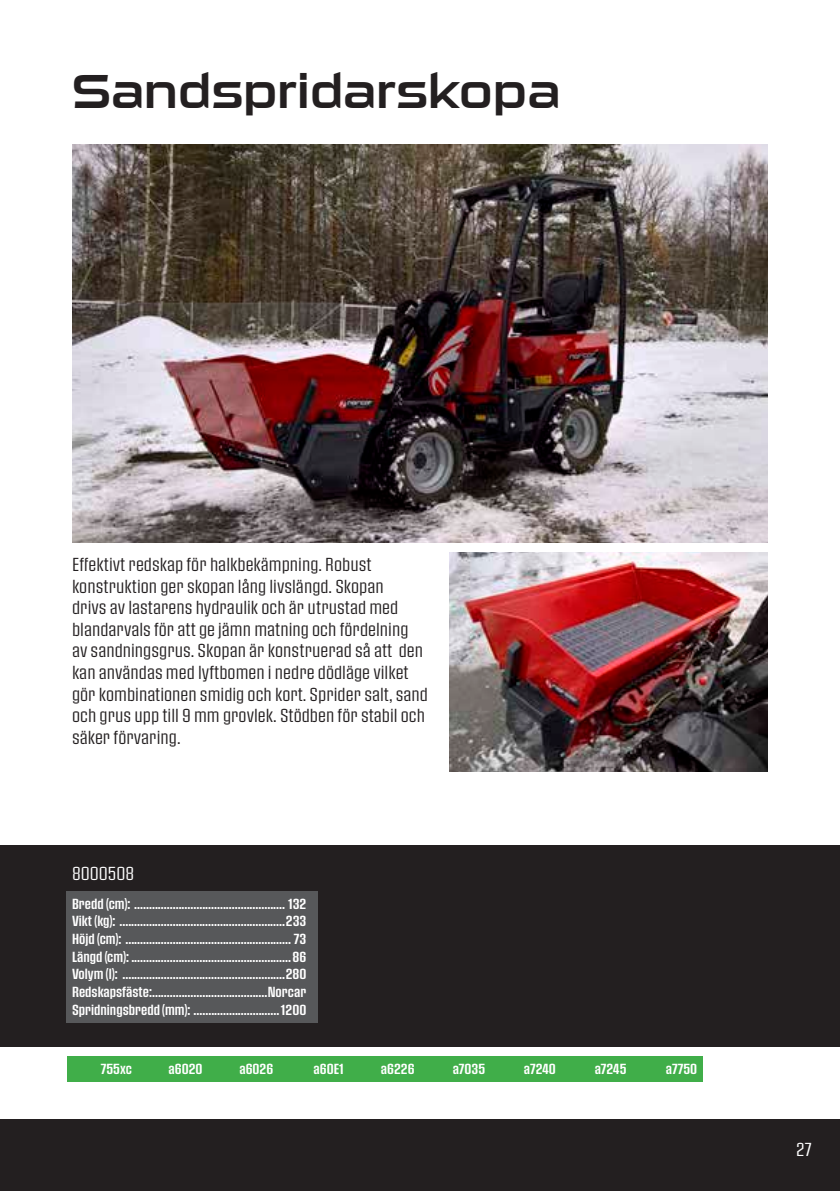
<style>
.page{position:relative;width:840px;height:1191px;background:#fff}
.page>*{position:absolute;margin:0;border:0;box-sizing:border-box;transform-origin:0 0}
.t1{font:48px "Sui Generis Rg";color:#231f20}
.t2{font:18px/21.6px "Pressio No.41";color:#231f20}
.t3{font:18px "Pressio No.41";color:#fff}
.t4{font:14px/17.6px "Pressio No.43";color:#fff;text-align:justify}
</style>
<div class="page">
<div style="left:0;top:1119px;width:839px;height:72px;background:#231f20"></div>
<div style="left:0;top:845px;width:839px;height:202px;background:#231f20"></div>
<img style="left:72px;top:144px;width:695px;height:398px">
<img style="left:449px;top:552px;width:318px;height:219px">
<div style="left:68px;top:1056px;width:69px;height:25px;background:#40ae49"></div>
<div style="left:138px;top:1056px;width:70px;height:25px;background:#40ae49"></div>
<div style="left:209px;top:1056px;width:70px;height:25px;background:#40ae49"></div>
<div style="left:279px;top:1056px;width:70px;height:25px;background:#40ae49"></div>
<div style="left:350px;top:1056px;width:70px;height:25px;background:#40ae49"></div>
<div style="left:420px;top:1056px;width:70px;height:25px;background:#40ae49"></div>
<div style="left:491px;top:1056px;width:70px;height:25px;background:#40ae49"></div>
<div style="left:562px;top:1056px;width:70px;height:25px;background:#40ae49"></div>
<div style="left:632px;top:1056px;width:70px;height:25px;background:#40ae49"></div>
<div style="left:66px;top:891px;width:252px;height:25px;background:#57585a"></div>
<div style="left:66px;top:908px;width:252px;height:26px;background:#57585a"></div>
<div style="left:66px;top:926px;width:252px;height:25px;background:#57585a"></div>
<div style="left:66px;top:944px;width:252px;height:25px;background:#57585a"></div>
<div style="left:66px;top:961px;width:252px;height:26px;background:#57585a"></div>
<div style="left:66px;top:979px;width:252px;height:25px;background:#57585a"></div>
<div style="left:66px;top:997px;width:252px;height:25px;background:#57585a"></div>
<h1 class="t1" style="left:72px;top:64px;width:489px">Sandspridarskopa</h1>
<p class="t2" style="left:72px;top:553px;width:357px">Effektivt redskap för halkbekämpning. Robust konstruktion ger skopan lång livslängd. Skopan<br>drivs av lastarens hydraulik och är utrustad med blandarvals för att ge jämn matning och fördelning av sandningsgrus. Skopan är konstruerad så att den kan användas med lyftbomen i nedre dödläge vilket gör kombinationen smidig och kort. Sprider salt, sand och grus upp till 9 mm grovlek. Stödben för stabil och säker förvaring.</p>
<p class="t3" style="left:72px;top:863px;width:64px">8000508</p>
<p class="t4" style="left:72px;top:894px;width:235px">Bredd (cm): ................................................... 132<br>Vikt (kg): ........................................................233<br>Höjd (cm): ........................................................ 73<br>Längd (cm): ......................................................86<br>Volym (l): .......................................................280<br>Redskapsfäste:.......................................Norcar Spridningsbredd (mm): .............................1200</p>
<p class="t4" style="left:101px;top:1059px;width:33px">755xc</p>
<p class="t4" style="left:168px;top:1059px;width:35px">a6020</p>
<p class="t4" style="left:239px;top:1059px;width:35px">a6026</p>
<p class="t4" style="left:313px;top:1059px;width:32px">a60E1</p>
<p class="t4" style="left:380px;top:1059px;width:35px">a6226</p>
<p class="t4" style="left:452px;top:1059px;width:34px">a7035</p>
<p class="t4" style="left:523px;top:1059px;width:34px">a7240</p>
<p class="t4" style="left:594px;top:1059px;width:33px">a7245</p>
<p class="t4" style="left:665px;top:1059px;width:33px">a7750</p>
<p class="t3" style="left:795px;top:1139px;width:17px">27</p>
</div>
